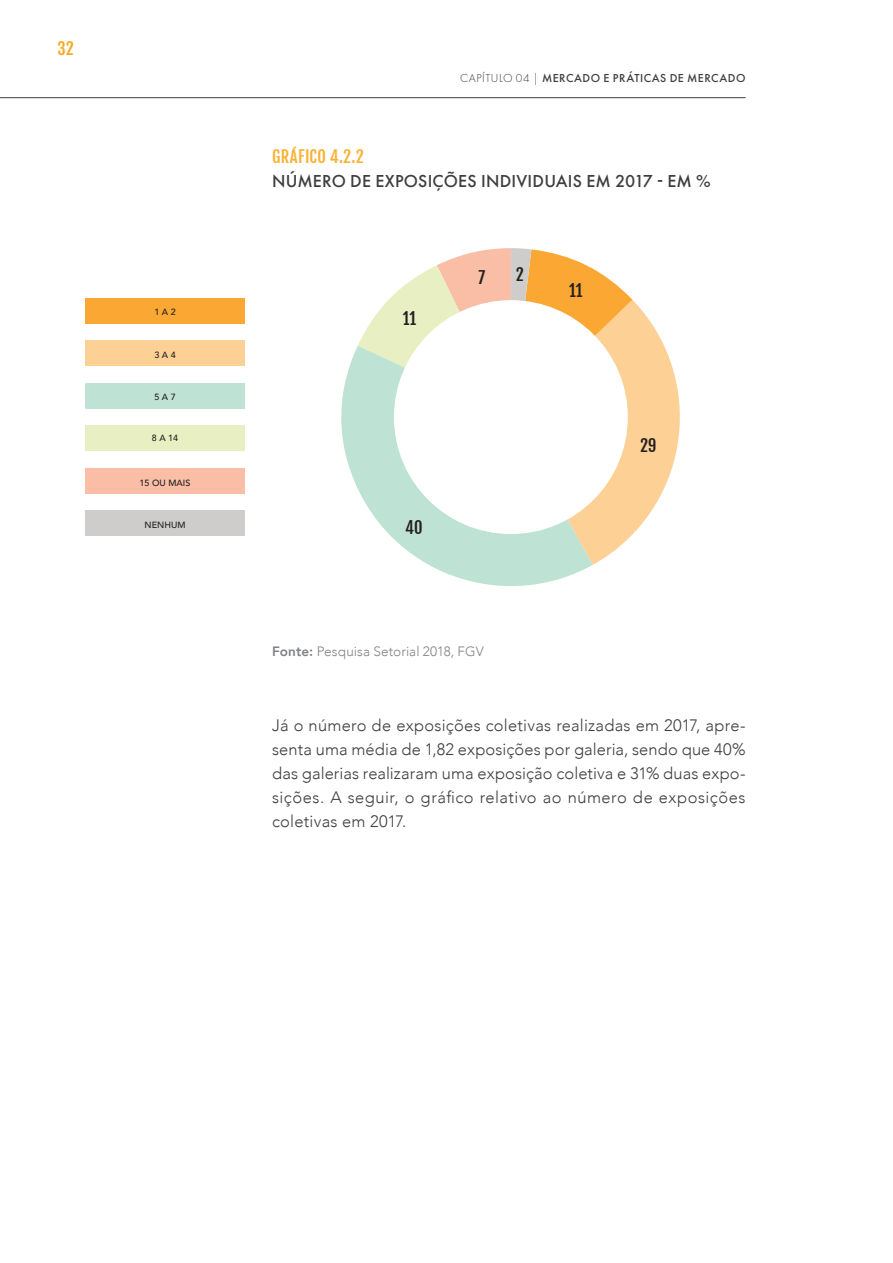
<style>
.page{position:relative;width:893px;height:1263px;background:#fff}
.page>*{position:absolute;margin:0;border:0;box-sizing:border-box;transform-origin:0 0}
.titulo_grafico{font:500 18px "Futura PT";letter-spacing:.01em;color:#3e3e3f}
.base{font:300 16.5px/24px "Avenir";letter-spacing:.025em;color:#3e3e3f;text-align:justify}
.titulo_grafico-2{font:16.5px "Fjalla One";letter-spacing:.02em;color:#f9b135}
.t1{font:16.5px "Fjalla One";color:#231f20}
.t2{font:16.5px "Fjalla One";color:#f8a81f}
.fonte{font:300 13.5px "Avenir";letter-spacing:.01em;color:#808285}
.t3{font:500 12px "Futura PT";letter-spacing:.045em;color:#3e3e3f}
.t4{font:500 9px "Avenir";color:#231f20}
.s1{font-weight:300}
.s2{font-weight:800}
</style>
<div class="page">
<hr style="left:0;top:97px;width:746px;height:1px;background:#3e3e3f">
<svg style="left:341px;top:346px;width:251px;height:240px;fill:#bee2d3"></svg>
<svg style="left:511px;top:300px;width:169px;height:265px;fill:#fdd095"></svg>
<svg style="left:358px;top:248px;width:274px;height:169px"></svg>
<div style="left:394px;top:300px;width:234px;height:234px;background:#fff;border-radius:50%"></div>
<div style="left:85px;top:341px;width:160px;height:25px;background:#fdd095"></div>
<div style="left:85px;top:383px;width:160px;height:26px;background:#bee2d3"></div>
<div style="left:85px;top:426px;width:160px;height:25px;background:#e8f0c3"></div>
<div style="left:85px;top:298px;width:160px;height:26px;background:#faa733"></div>
<div style="left:85px;top:511px;width:160px;height:25px;background:#cfcdcc"></div>
<div style="left:85px;top:468px;width:160px;height:26px;background:#fabda6"></div>
<p class="t2" style="left:58px;top:38px;width:18px">32</p>
<p class="t4" style="left:154px;top:304px;width:23px">1 A 2</p>
<p class="t4" style="left:154px;top:347px;width:23px">3 A 4</p>
<p class="t4" style="left:154px;top:389px;width:23px">5 A 7</p>
<p class="t4" style="left:152px;top:430px;width:28px">8 A 14</p>
<p class="t4" style="left:140px;top:475px;width:52px">15 OU MAIS</p>
<p class="t4" style="left:145px;top:517px;width:42px">NENHUM</p>
<p class="t3" style="left:460px;top:70px;width:287px"><span class="s1">CAPÍTULO 04 |</span> MERCADO E PRÁTICAS DE MERCADO</p>
<p class="titulo_grafico-2" style="left:272px;top:147px;width:93px">GRÁFICO 4.2.2</p>
<p class="titulo_grafico" style="left:272px;top:171px;width:440px">NÚMERO DE EXPOSIÇÕES INDIVIDUAIS EM 2017 - EM %</p>
<p class="t1" style="left:403px;top:308px;width:15px">11</p>
<p class="t1" style="left:478px;top:267px;width:8px">7</p>
<p class="t1" style="left:516px;top:264px;width:9px">2</p>
<p class="t1" style="left:569px;top:281px;width:15px">11</p>
<p class="t1" style="left:405px;top:517px;width:19px">40</p>
<p class="fonte" style="left:272px;top:644px;width:213px"><span class="s2">Fonte:</span> Pesquisa Setorial 2018, FGV</p>
<p class="t1" style="left:640px;top:435px;width:18px">29</p>
<p class="base" style="left:272px;top:714px;width:475px">Já o número de exposições coletivas realizadas em 2017, apre&shy;senta uma média de 1,82 exposições por galeria, sendo que 40% das galerias realizaram uma exposição coletiva e 31% duas expo&shy;sições. A seguir, o gráfico relativo ao número de exposições coletivas em 2017.</p>
</div>
